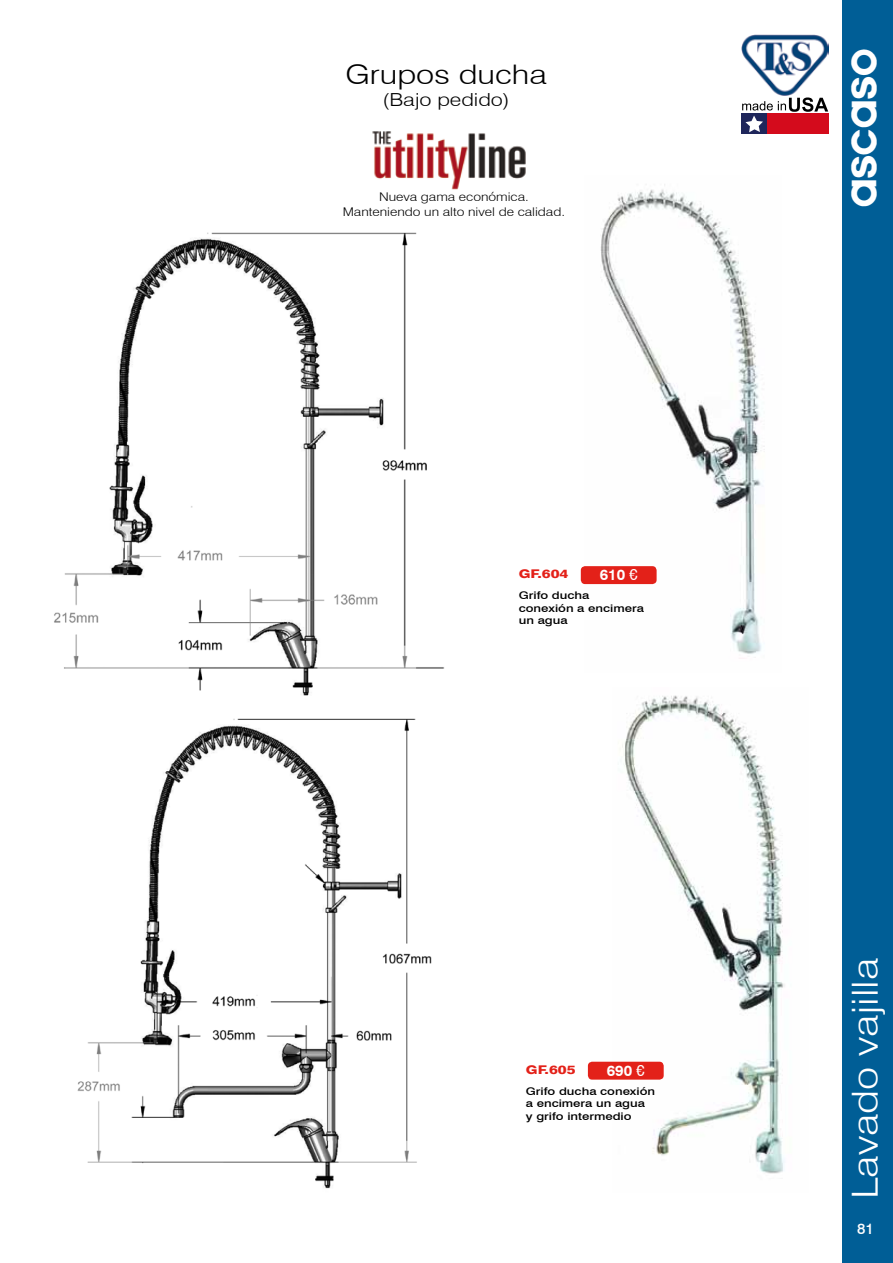
<style>
.page{position:relative;width:893px;height:1263px;background:#fff}
.page>*{position:absolute;margin:0;border:0;box-sizing:border-box;transform-origin:0 0}
.t1{font:300 36px "Swiss 721 BT";color:#fff;scale:1.15 1}
.t2{font:36px "ASCAS Ologotype";letter-spacing:-.03em;color:#fff}
.t3{font:300 27px "Swiss 721 BT";color:#000;scale:1.2 1}
.t4{font:300 18px "Swiss 721 BT";color:#000;scale:1.2 1}
.t5{font:700 15px "Swiss 721 BT";color:#fff}
.t6{font:500 15px "Swiss 721 BT";color:#fff}
.t7{font:300 12px/14.4px "Swiss 721 BT";color:#000;text-align:center;scale:1.15 1}
.t8{font:800 12px "Swiss 721 BT";color:#e32119;scale:1.25 1}
.t9{font:500 10.5px/12.6px "Swiss 721 BT";color:#000;scale:1.25 1}
.s1{font-weight:400}
</style>
<div class="page">
<div style="left:842px;top:0;width:51px;height:1263px;background:#005e96"></div>
<img style="left:584px;top:184px;width:181px;height:475px">
<img style="left:54px;top:232px;width:391px;height:464px">
<div style="left:581px;top:566px;width:76px;height:18px;background:#e32119;border-radius:4px"></div>
<img style="left:612px;top:695px;width:173px;height:479px">
<img style="left:77px;top:718px;width:355px;height:471px">
<div style="left:588px;top:1062px;width:76px;height:17px;background:#e32119;border-radius:4px"></div>
<img style="left:372px;top:131px;width:154px;height:59px">
<img style="left:741px;top:34px;width:88px;height:62px">
<div style="left:741px;top:114px;width:35px;height:20px;background:#1e265b"></div>
<div style="left:767px;top:114px;width:62px;height:20px;background:#d40b1c"></div>
<svg style="left:742px;top:97px;width:86px;height:35px"></svg>
<h2 class="t3" style="left:346px;top:58px;width:169px">Grupos ducha</h2>
<h3 class="t4" style="left:383px;top:89px;width:107px">(Bajo pedido)</h3>
<p class="t7" style="left:343px;top:190px;width:195px">Nueva gama económica.<br>Manteniendo un alto nivel de calidad.</p>
<h3 class="t5" style="left:600px;top:566px;width:40px">610 <span class="s1">€</span></h3>
<p class="t8" style="left:519px;top:567px;width:41px">GF.604</p>
<p class="t9" style="left:519px;top:589px;width:102px">Grifo ducha conexión a encimera un agua</p>
<h3 class="t5" style="left:607px;top:1061px;width:40px">690 <span class="s1">€</span></h3>
<p class="t8" style="left:526px;top:1062px;width:41px">GF.605</p>
<p class="t9" style="left:526px;top:1084px;width:105px">Grifo ducha conexión a encimera un agua<br>y grifo intermedio</p>
<h1 class="t2" style="left:844px;top:208px;width:162px;rotate:-90deg">ascaso</h1>
<h1 class="t1" style="left:843px;top:1199px;width:211px;rotate:-90deg">Lavado vajilla</h1>
<h3 class="t6" style="left:857px;top:1219px;width:18px">81</h3>
</div>
